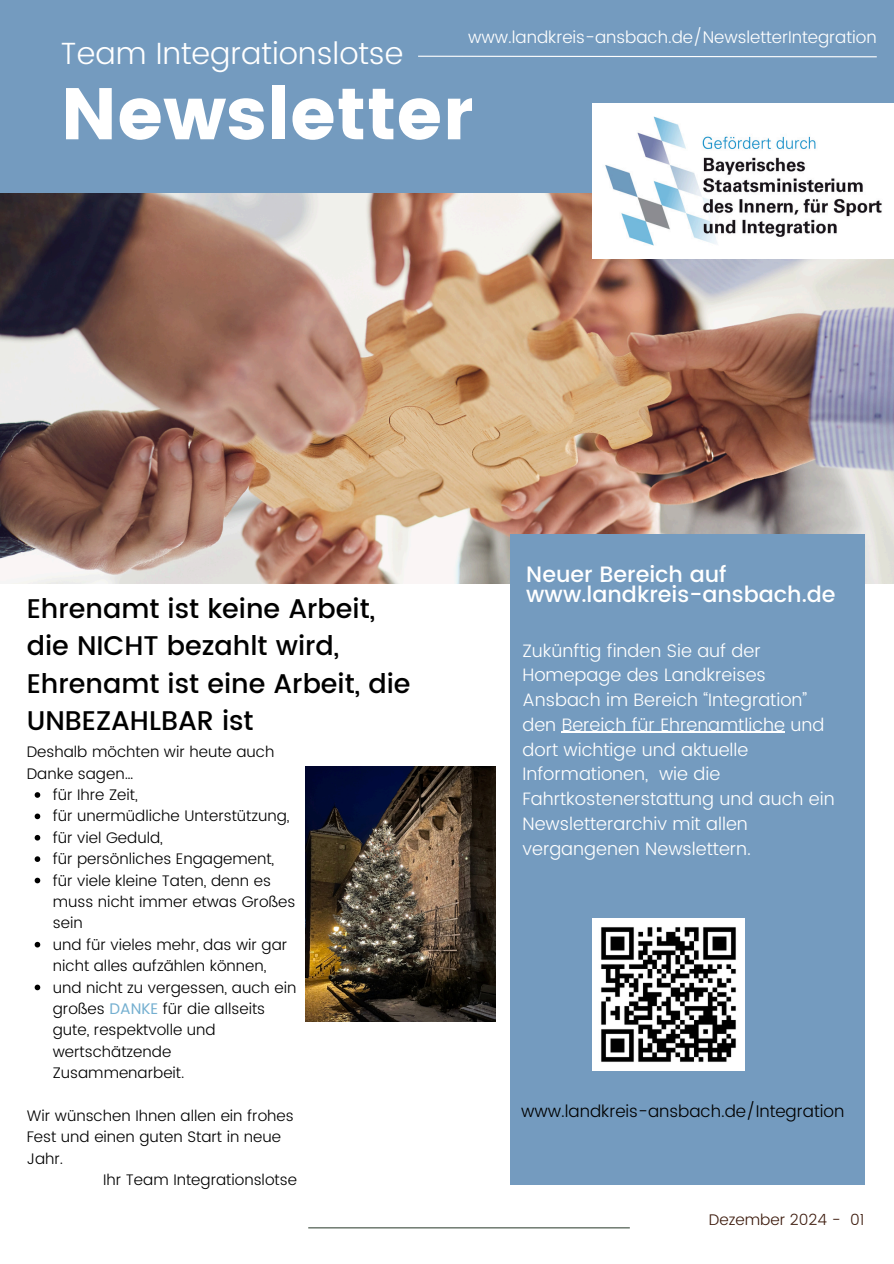
<style>
.page{position:relative;width:894px;height:1264px;background:#fff}
.page>*{position:absolute;margin:0;border:0;box-sizing:border-box;transform-origin:0 0}
.t1{font:72.75px "Poppins";color:#fff}
.t2{font:300 30.75px "Poppins";color:#fff}
.t3{font:500 27px/37.2px "Poppins";color:#000}
.t4{font:500 22.2px/20.2px "Poppins";color:#fff}
.t5{font:300 18px/24.8px "Poppins";color:#fff}
.t6{font:300 16.95px "Poppins";color:#fff}
.t7{font:300 16.95px "Poppins";color:#000}
.t8{font:300 15.45px "Poppins";color:#3c1a0c}
.t9{font:300 15.3px/21.3px "Poppins";color:#000}
.s1{font-weight:400;color:#74afd0}
</style>
<div class="page">
<img style="left:0;top:193px;width:893px;height:390px">
<div style="left:0;top:0;width:893px;height:193px;background:#749bbf"></div>
<div style="left:510px;top:534px;width:354px;height:650px;background:#749bbf"></div>
<svg style="left:418px;top:55px;width:459px;height:3px"></svg>
<hr style="left:308px;top:1227px;width:321px;height:1px;background:#3e4e40">
<img style="left:592px;top:103px;width:301px;height:155px">
<img style="left:592px;top:918px;width:152px;height:152px">
<img style="left:305px;top:767px;width:190px;height:254px">
<hr style="left:561px;top:732px;width:223px;height:1px;background:#fff">
<svg style="left:35px;top:792px;width:5px;height:5px"></svg>
<svg style="left:35px;top:813px;width:5px;height:6px"></svg>
<svg style="left:35px;top:835px;width:5px;height:5px"></svg>
<svg style="left:35px;top:856px;width:5px;height:6px"></svg>
<svg style="left:35px;top:877px;width:5px;height:6px"></svg>
<svg style="left:35px;top:941px;width:5px;height:6px"></svg>
<svg style="left:35px;top:984px;width:5px;height:6px"></svg>
<p class="t6" style="left:468px;top:27px;width:410px">www.landkreis-ansbach.de/NewsletterIntegration</p>
<p class="t2" style="left:61px;top:35px;width:344px">Team Integrationslotse</p>
<h5 class="t1" style="left:61px;top:72px;width:414px">Newsletter</h5>
<p class="t3" style="left:27px;top:590px;width:385px">Ehrenamt ist keine Arbeit, die NICHT bezahlt wird,<br>Ehrenamt ist eine Arbeit, die<br>UNBEZAHLBAR ist</p>
<p class="t9" style="left:27px;top:741px;width:249px">Deshalb möchten wir heute auch<br>Danke sagen…</p>
<h1 class="t9" style="left:53px;top:784px;width:86px">für Ihre Zeit,</h1>
<p class="t9" style="left:53px;top:805px;width:238px">für unermüdliche Unterstützung,</p>
<p class="t9" style="left:53px;top:826px;width:111px">für viel Geduld,</p>
<p class="t9" style="left:53px;top:848px;width:223px">für persönliches Engagement,</p>
<h4 class="t9" style="left:53px;top:869px;width:244px">für viele kleine Taten, denn es muss nicht immer etwas Großes sein</h4>
<h5 class="t9" style="left:53px;top:933px;width:236px">und für vieles mehr, das wir gar nicht alles aufzählen können,</h5>
<p class="t9" style="left:53px;top:976px;width:245px">und nicht zu vergessen, auch ein großes <span class="s1">DANKE</span> für die allseits gute, respektvolle und wertschätzende<br>Zusammenarbeit.</p>
<h3 class="t9" style="left:27px;top:1104px;width:268px">Wir wünschen Ihnen allen ein frohes<br>Fest und einen guten Start in neue<br>Jahr.</h3>
<p class="t9" style="left:103px;top:1168px;width:195px">Ihr Team Integrationslotse</p>
<p class="t4" style="left:526px;top:564px;width:311px">Neuer Bereich auf www.landkreis-ansbach.de</p>
<h2 class="t5" style="left:522px;top:638px;width:313px">Zukünftig finden Sie auf der<br>Homepage des Landkreises<br>Ansbach im Bereich “Integration” den Bereich für Ehrenamtliche und dort wichtige und aktuelle<br>Informationen, wie die<br>Fahrtkostenerstattung und auch ein<br>Newsletterarchiv mit allen vergangenen Newslettern.</h2>
<p class="t7" style="left:521px;top:1100px;width:325px">www.landkreis-ansbach.de/Integration</p>
<p class="t8" style="left:708px;top:1211px;width:157px">Dezember 2024 - 01</p>
</div>
